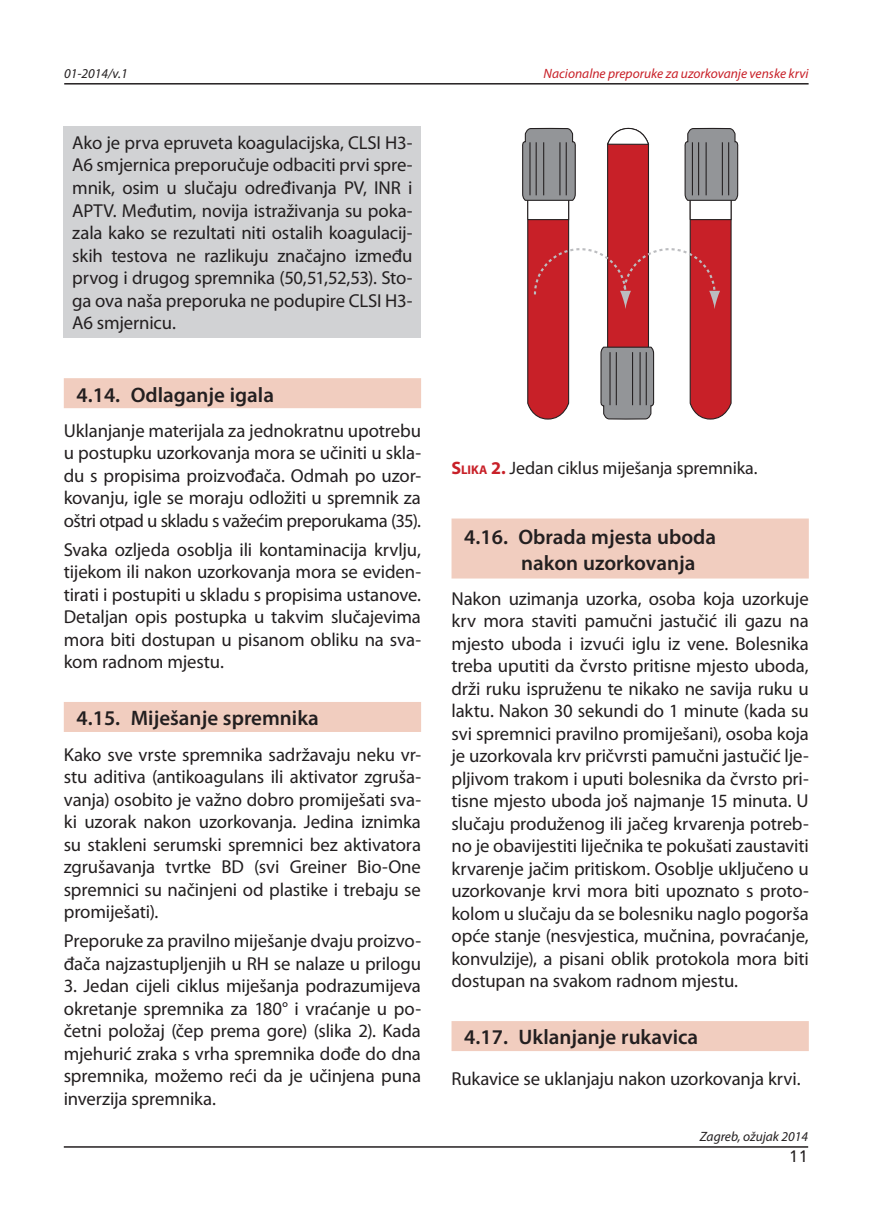
<style>
.page{position:relative;width:872px;height:1212px;background:#fff}
.page>*{position:absolute;margin:0;border:0;box-sizing:border-box;transform-origin:0 0}
.t1{font:600 21px/25.2px "Myriad Pro";color:#231f20}
.t2{font:18.75px/22.5px "Myriad Pro";letter-spacing:-.01em;color:#231f20;text-align:justify}
.t3{font:18px "Myriad Pro";letter-spacing:-.01em;color:#231f20}
.t4{font:16.5px "Humanist 777 BT Roman B";color:#231f20}
.t5{font:italic 13.5px "Myriad Pro";color:#c82028}
.t6{font:italic 13.5px "Myriad Pro";color:#231f20}
.s1{font-weight:700;color:#c82028}
.s2{font-weight:700;font-size:12.6px;color:#c82028}
</style>
<div class="page">
<hr style="left:64px;top:1146px;width:744px;height:2px;background:#231f20">
<hr style="left:64px;top:83px;width:744px;height:2px;background:#231f20">
<div style="left:64px;top:378px;width:357px;height:30px;background:#f1cdbf"></div>
<div style="left:64px;top:702px;width:357px;height:30px;background:#f1cdbf"></div>
<div style="left:451px;top:518px;width:358px;height:60px;background:#f1cdbf"></div>
<div style="left:451px;top:1021px;width:358px;height:30px;background:#f1cdbf"></div>
<div style="left:64px;top:126px;width:357px;height:212px;background:#d1d2d4"></div>
<svg style="left:522px;top:128px;width:216px;height:292px"></svg>
<p class="t6" style="left:64px;top:65px;width:65px">01-2014/v.1</p>
<p class="t5" style="left:543px;top:65px;width:266px">Nacionalne preporuke za uzorkovanje venske krvi</p>
<p class="t2" style="left:72px;top:131px;width:342px">Ako je prva epruveta koagulacijska, CLSI H3- A6 smjernica preporučuje odbaciti prvi spre&shy;mnik, osim u slučaju određivanja PV, INR i APTV. Međutim, novija istraživanja su poka&shy;zala kako se rezultati niti ostalih koagulacij&shy;skih testova ne razlikuju značajno između prvog i drugog spremnika (50,51,52,53). Sto&shy;ga ova naša preporuka ne podupire CLSI H3- A6 smjernicu.</p>
<p class="t1" style="left:77px;top:381px;width:199px">4.14. Odlaganje igala</p>
<p class="t2" style="left:64px;top:419px;width:359px">Uklanjanje materijala za jednokratnu upotrebu u postupku uzorkovanja mora se učiniti u skla&shy;du s propisima proizvođača. Odmah po uzor&shy;kovanju, igle se moraju odložiti u spremnik za oštri otpad u skladu s važećim preporukama (35).</p>
<p class="t2" style="left:64px;top:538px;width:359px">Svaka ozljeda osoblja ili kontaminacija krvlju, tijekom ili nakon uzorkovanja mora se eviden&shy;tirati i postupiti u skladu s propisima ustanove.<br>Detaljan opis postupka u takvim slučajevima mora biti dostupan u pisanom obliku na sva&shy;kom radnom mjestu.</p>
<p class="t1" style="left:77px;top:705px;width:244px">4.15. Miješanje spremnika</p>
<p class="t2" style="left:64px;top:743px;width:359px">Kako sve vrste spremnika sadržavaju neku vr&shy;stu aditiva (antikoagulans ili aktivator zgruša&shy;vanja) osobito je važno dobro promiješati sva&shy;ki uzorak nakon uzorkovanja. Jedina iznimka su stakleni serumski spremnici bez aktivatora zgrušavanja tvrtke BD (svi Greiner Bio-One spremnici su načinjeni od plastike i trebaju se promiješati).</p>
<p class="t2" style="left:64px;top:929px;width:359px">Preporuke za pravilno miješanje dvaju proizvo&shy;đača najzastupljenjih u RH se nalaze u prilogu</p>
<p class="t2" style="left:64px;top:974px;width:359px">3. Jedan cijeli ciklus miješanja podrazumijeva okretanje spremnika za 180° i vraćanje u po&shy;četni položaj (čep prema gore) (slika 2). Kada mjehurić zraka s vrha spremnika dođe do dna spremnika, možemo reći da je učinjena puna inverzija spremnika.</p>
<p class="t3" style="left:451px;top:457px;width:307px"><span class="s1">S</span><span class="s2">lika</span> <span class="s1">2.</span> Jedan ciklus miješanja spremnika.</p>
<p class="t1" style="left:521px;top:524px;width:196px;text-indent:-57px">4.16. Obrada mjesta uboda nakon uzorkovanja</p>
<p class="t2" style="left:451px;top:587px;width:359px">Nakon uzimanja uzorka, osoba koja uzorkuje krv mora staviti pamučni jastučić ili gazu na mjesto uboda i izvući iglu iz vene. Bolesnika treba uputiti da čvrsto pritisne mjesto uboda, drži ruku ispruženu te nikako ne savija ruku u laktu. Nakon 30 sekundi do 1 minute (kada su svi spremnici pravilno promiješani), osoba koja je uzorkovala krv pričvrsti pamučni jastučić lje&shy;pljivom trakom i uputi bolesnika da čvrsto pri&shy;tisne mjesto uboda još najmanje 15 minuta. U slučaju produženog ili jačeg krvarenja potreb&shy;no je obavijestiti liječnika te pokušati zaustaviti krvarenje jačim pritiskom. Osoblje uključeno u uzorkovanje krvi mora biti upoznato s proto&shy;kolom u slučaju da se bolesniku naglo pogorša opće stanje (nesvjestica, mučnina, povraćanje, konvulzije), a pisani oblik protokola mora biti dostupan na svakom radnom mjestu.</p>
<p class="t1" style="left:464px;top:1024px;width:235px">4.17. Uklanjanje rukavica</p>
<p class="t2" style="left:451px;top:1067px;width:350px">Rukavice se uklanjaju nakon uzorkovanja krvi.</p>
<p class="t6" style="left:699px;top:1128px;width:110px">Zagreb, ožujak 2014</p>
<p class="t4" style="left:789px;top:1146px;width:20px">11</p>
</div>
